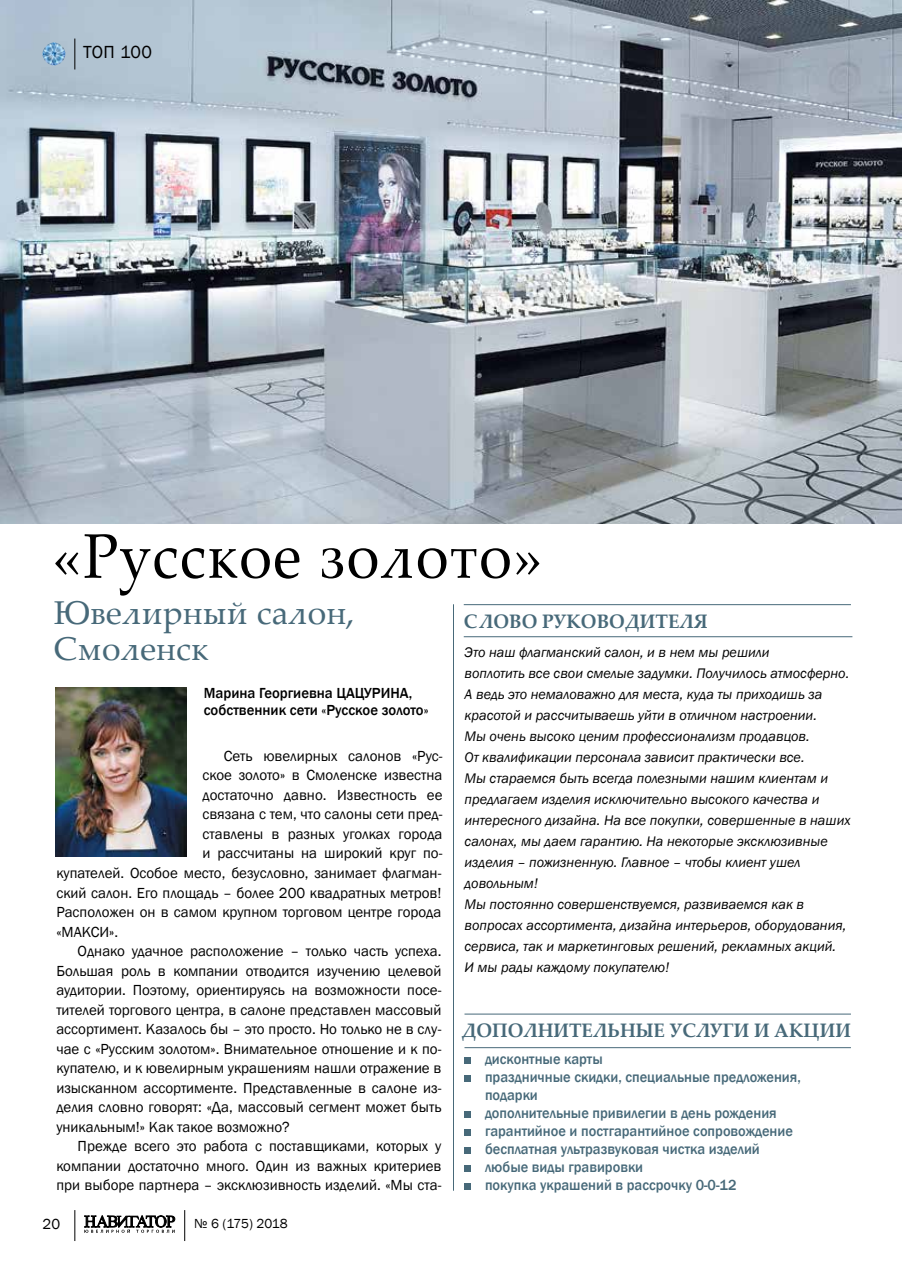
<style>
.page{position:relative;width:902px;height:1263px;background:#fff}
.page>*{position:absolute;margin:0;border:0;box-sizing:border-box;transform-origin:0 0}
.t1{font:63px "Palatino Linotype";letter-spacing:.03em;color:#000;scale:.92 1}
.t2{font:33px/36px "Palatino Linotype";letter-spacing:.01em;color:#476979}
.t3{font:700 19.5px "Palatino Linotype";color:#476979}
.t4{font:18px "Franklin Gothic";letter-spacing:.005em;color:#000}
.t5{font:15px/19.5px "Franklin Gothic";color:#000;text-align:justify}
.t6{font:500 15px/18px "Franklin Gothic";color:#476979;scale:.96 1}
.t7{font:500 15px/16.5px "Franklin Gothic";color:#000}
.t8{font:italic 14.25px/21px "Franklin Gothic";color:#000}
.t9{font:13.5px "Franklin Gothic";letter-spacing:-.005em;color:#000}
</style>
<div class="page">
<svg style="left:84px;top:1215px;width:91px;height:18px"></svg>
<hr style="left:184px;top:1210px;width:1px;height:31px;background:#000">
<hr style="left:74px;top:1210px;width:1px;height:31px;background:#000">
<img style="left:0;top:0;width:901px;height:523px">
<img style="left:43px;top:43px;width:22px;height:22px;border-radius:11px">
<hr style="left:74px;top:39px;width:1px;height:30px;background:#000">
<hr style="left:453px;top:604px;width:1px;height:587px;background:#476979">
<hr style="left:463px;top:636px;width:389px;height:1px;background:#476979">
<hr style="left:463px;top:604px;width:387px;height:1px;background:#476979">
<img style="left:55px;top:688px;width:131px;height:169px">
<div style="left:463px;top:1057px;width:7px;height:7px;background:#476979"></div>
<div style="left:463px;top:1075px;width:7px;height:7px;background:#476979"></div>
<div style="left:463px;top:1111px;width:7px;height:7px;background:#476979"></div>
<div style="left:463px;top:1129px;width:7px;height:7px;background:#476979"></div>
<div style="left:463px;top:1147px;width:7px;height:7px;background:#476979"></div>
<div style="left:463px;top:1165px;width:7px;height:7px;background:#476979"></div>
<div style="left:463px;top:1183px;width:7px;height:7px;background:#476979"></div>
<hr style="left:464px;top:1047px;width:386px;height:1px;background:#476979">
<hr style="left:464px;top:1014px;width:386px;height:1px;background:#476979">
<p class="t4" style="left:83px;top:41px;width:70px">ТОП 100</p>
<h1 class="t1" style="left:52px;top:511px;width:534px">«Русское золото»</h1>
<h2 class="t2" style="left:54px;top:594px;width:302px">Ювелирный салон,<br>Смоленск</h2>
<h3 class="t3" style="left:463px;top:607px;width:245px">CЛОВО РУКОВОДИТЕЛЯ</h3>
<p class="t8" style="left:464px;top:642px;width:387px">Это наш флагманский салон, и в нем мы решили<br>воплотить все свои смелые задумки. Получилось атмосферно.<br>А ведь это немаловажно для места, куда ты приходишь за красотой и рассчитываешь уйти в отличном настроении.<br>Мы очень высоко ценим профессионализм продавцов.<br>От квалификации персонала зависит практически все.<br>Мы стараемся быть всегда полезными нашим клиентам и предлагаем изделия исключительно высокого качества и интересного дизайна. На все покупки, совершенные в наших салонах, мы даем гарантию. На некоторые эксклюзивные изделия – пожизненную. Главное – чтобы клиент ушел довольным!<br>Мы постоянно совершенствуемся, развиваемся как в вопросах ассортимента, дизайна интерьеров, оборудования, сервиса, так и маркетинговых решений, рекламных акций.<br>И мы рады каждому покупателю!</p>
<p class="t7" style="left:204px;top:685px;width:226px">Марина Георгиевна ЦАЦУРИНА, собственник сети «Русское золото»</p>
<p class="t5" style="left:202px;top:746px;width:241px;text-indent:21px">Сеть ювелирных салонов «Рус&shy;ское золото» в Смоленске известна достаточно давно. Известность ее связана с тем, что салоны сети пред&shy;ставлены в разных уголках города и рассчитаны на широкий круг по-</p>
<p class="t5" style="left:56px;top:864px;width:386px">купателей. Особое место, безусловно, занимает флагман&shy;ский салон. Его площадь – более 200 квадратных метров!<br>Расположен он в самом крупном торговом центре города «МАКСИ».</p>
<p class="t5" style="left:56px;top:942px;width:386px;text-indent:21px">Однако удачное расположение – только часть успеха.<br>Большая роль в компании отводится изучению целевой аудитории. Поэтому, ориентируясь на возможности посе&shy;тителей торгового центра, в салоне представлен массовый ассортимент. Казалось бы – это просто. Но только не в слу&shy;чае с «Русским золотом». Внимательное отношение и к по&shy;купателю, и к ювелирным украшениям нашли отражение в изысканном ассортименте. Представленные в салоне из&shy;делия словно говорят: «Да, массовый сегмент может быть уникальным!» Как такое возможно?</p>
<p class="t5" style="left:56px;top:1137px;width:386px;text-indent:21px">Прежде всего это работа с поставщиками, которых у компании достаточно много. Один из важных критериев при выборе партнера – эксклюзивность изделий. «Мы ста-</p>
<h3 class="t3" style="left:461px;top:1016px;width:107px">Дополнител</h3>
<h3 class="t3" style="left:607px;top:1016px;width:245px">ьные УСЛУГИ И АКЦИИ</h3>
<p class="t6" style="left:485px;top:1050px;width:330px">дисконтные карты<br>праздничные скидки, специальные предложения, подарки<br>дополнительные привилегии в день рождения гарантийное и постгарантийное сопровождение бесплатная ультразвуковая чистка изделий любые виды гравировки<br>покупка украшений в рассрочку 0-0-12</p>
<p class="t5" style="left:43px;top:1214px;width:19px">20</p>
<p class="t9" style="left:194px;top:1215px;width:95px">№ 6 (175) 2018</p>
</div>
